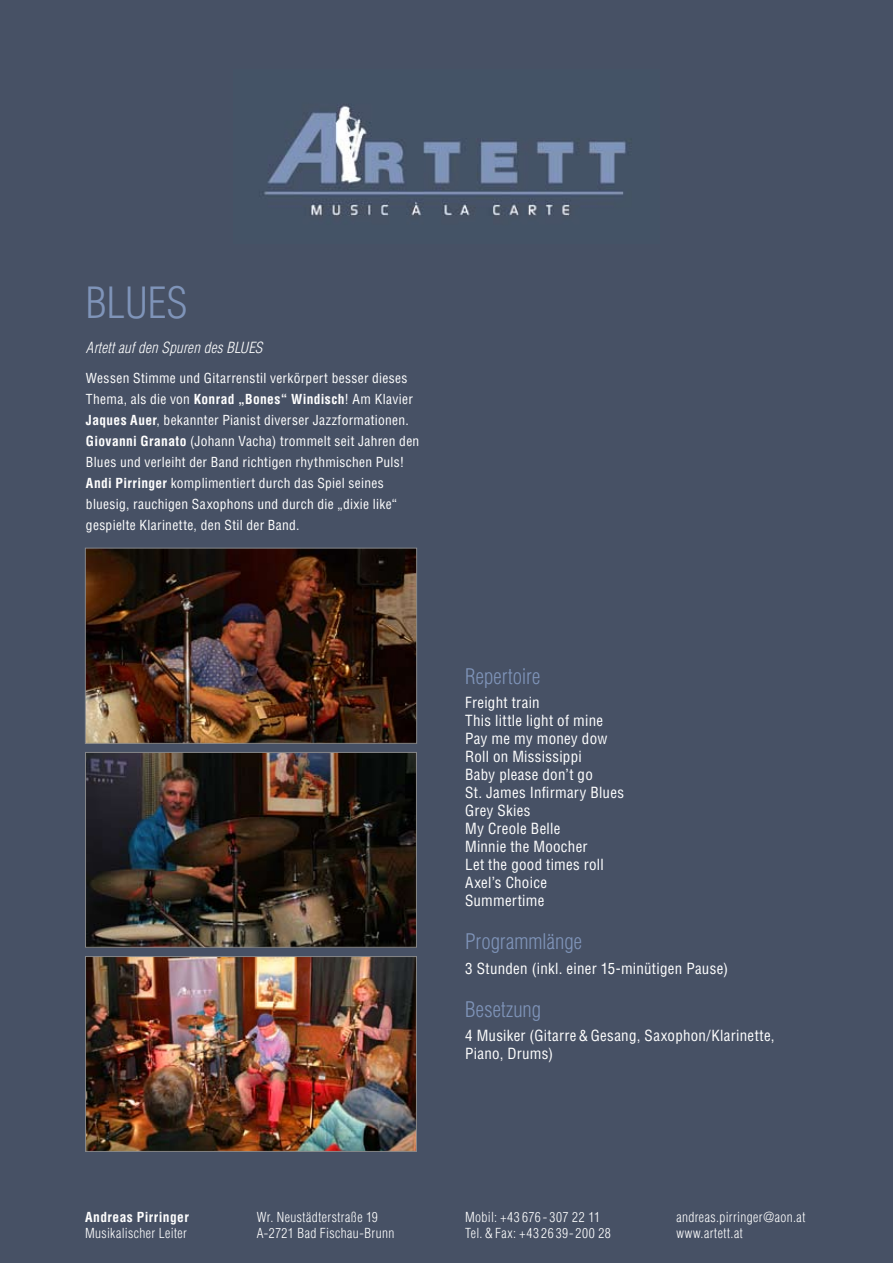
<style>
.page{position:relative;width:893px;height:1263px;background:#475165}
.page>*{position:absolute;margin:0;border:0;box-sizing:border-box;transform-origin:0 0}
.t1{font:300 condensed 42px "Helvetica";letter-spacing:-.005em;color:#7f94b9}
.t2{font:300 condensed 21px "Helvetica";letter-spacing:.005em;color:#7f94b9}
.t3{font:condensed 15px/18px "Helvetica";letter-spacing:.02em;color:#fff}
.t4{font:italic 300 condensed 15px "Helvetica";letter-spacing:.015em;color:#fff}
.t5{font:condensed 13.5px/21px "Helvetica";letter-spacing:.025em;color:#fff}
.t6{font:300 condensed 13.5px/16.5px "Helvetica";letter-spacing:.03em;color:#fff}
.t7{font:700 condensed 13.5px "Helvetica";letter-spacing:.03em;color:#fff}
.s1{font-weight:700}
</style>
<div class="page">
<img style="left:264px;top:105px;width:362px;height:111px">
<img style="left:87px;top:550px;width:328px;height:192px">
<div style="left:85px;top:548px;width:332px;height:196px;border:1px solid #87888a"></div>
<img style="left:87px;top:754px;width:328px;height:191px">
<div style="left:85px;top:752px;width:332px;height:195px;border:1px solid #87888a"></div>
<img style="left:87px;top:958px;width:328px;height:192px">
<div style="left:85px;top:956px;width:332px;height:196px;border:1px solid #87888a"></div>
<h1 class="t1" style="left:86px;top:279px;width:103px">BLUES</h1>
<p class="t4" style="left:86px;top:339px;width:178px">Artett auf den Spuren des BLUES</p>
<p class="t5" style="left:86px;top:367px;width:335px">Wessen Stimme und Gitarrenstil verkörpert besser dieses Thema, als die von <span class="s1">Konrad „Bones“ Windisch</span>! Am Klavier <span class="s1">Jaques Auer</span>, bekannter Pianist diverser Jazzformationen.<br><span class="s1">Giovanni Granato</span> (Johann Vacha) trommelt seit Jahren den Blues und verleiht der Band richtigen rhythmischen Puls!<br><span class="s1">Andi Pirringer</span> komplimentiert durch das Spiel seines bluesig, rauchigen Saxophons und durch die „dixie like“ gespielte Klarinette, den Stil der Band.</p>
<h2 class="t2" style="left:465px;top:664px;width:77px">Repertoire</h2>
<p class="t3" style="left:465px;top:693px;width:160px">Freight train<br>This little light of mine<br>Pay me my money dow<br>Roll on Mississippi<br>Baby please don’t go<br>St. James Infirmary Blues<br>Grey Skies<br>My Creole Belle<br>Minnie the Moocher<br>Let the good times roll<br>Axel’s Choice<br>Summertime</p>
<h2 class="t2" style="left:465px;top:929px;width:118px">Programmlänge</h2>
<p class="t3" style="left:465px;top:959px;width:264px">3 Stunden (inkl. einer 15-minütigen Pause)</p>
<h2 class="t2" style="left:465px;top:997px;width:78px">Besetzung</h2>
<p class="t3" style="left:465px;top:1026px;width:311px">4 Musiker (Gitarre&amp;Gesang, Saxophon/Klarinette,<br>Piano, Drums)</p>
<p class="t7" style="left:85px;top:1208px;width:105px">Andreas Pirringer</p>
<p class="t6" style="left:85px;top:1225px;width:103px">Musikalischer Leiter</p>
<p class="t6" style="left:257px;top:1208px;width:139px">Wr. Neustädterstraße 19<br>A-2721 Bad Fischau-Brunn</p>
<p class="t6" style="left:465px;top:1208px;width:147px">Mobil: +43 676 - 307 22 11<br>Tel.&amp;Fax: +432639-200 28</p>
<p class="t6" style="left:676px;top:1208px;width:131px">andreas.pirringer@aon.at www.artett.at</p>
</div>
